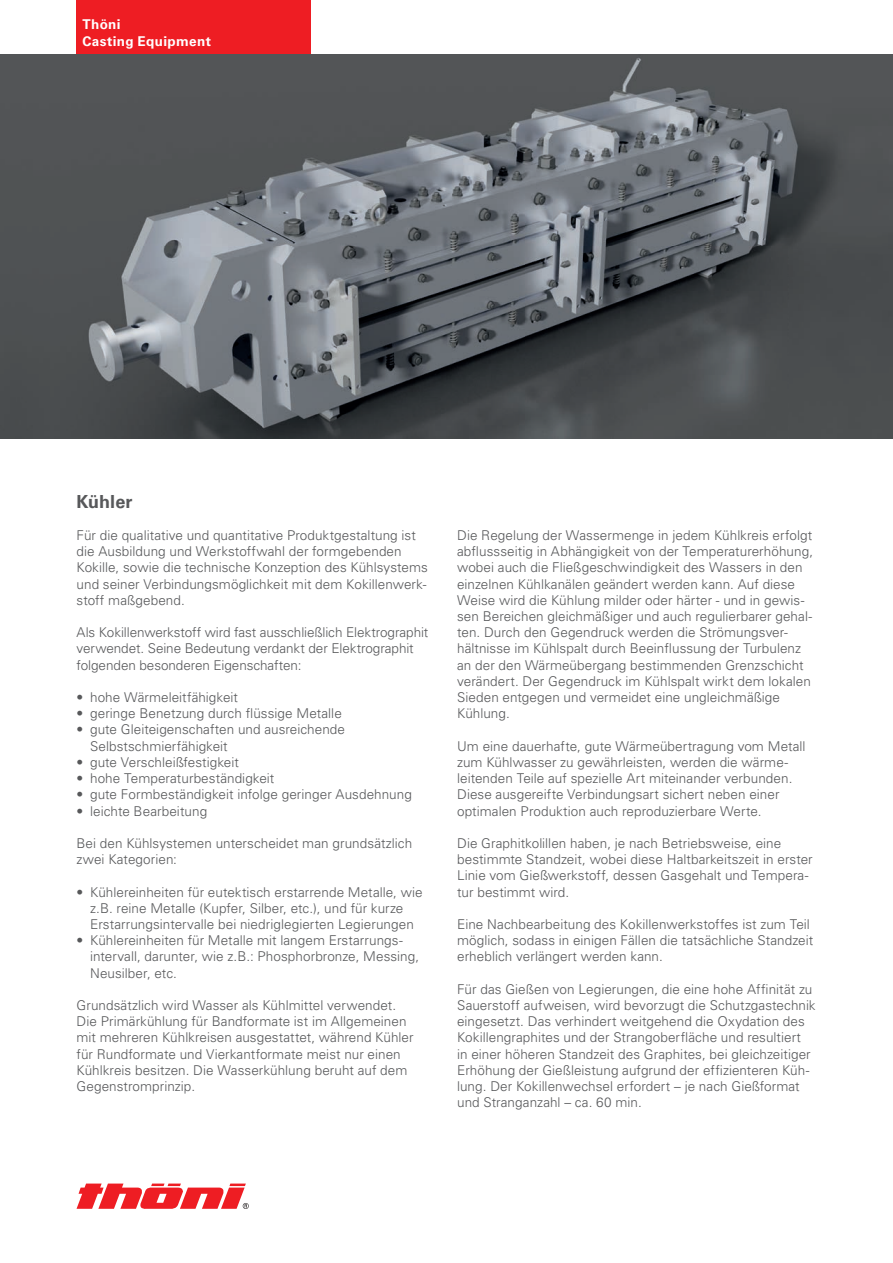
<style>
.page{position:relative;width:893px;height:1263px;background:#fff}
.page>*{position:absolute;margin:0;border:0;box-sizing:border-box;transform-origin:0 0}
.t1{font:700 18px "Univers LT Std";color:#57585a}
.t2{font:300 13.5px/16.2px "Univers LT Std";letter-spacing:.005em;color:#57585a}
.t3{font:700 13.5px/16.2px "Univers LT Std";letter-spacing:.025em;color:#fff}
</style>
<div class="page">
<div style="left:77px;top:0;width:234px;height:54px;background:#ee1d23"></div>
<svg style="left:77px;top:1183px;width:172px;height:26px"></svg>
<img style="left:0;top:54px;width:893px;height:385px">
<p class="t3" style="left:83px;top:17px;width:130px">Thöni<br>Casting Equipment</p>
<h1 class="t1" style="left:77px;top:491px;width:58px">Kühler</h1>
<p class="t2" style="left:77px;top:527px;width:353px">Für die qualitative und quantitative Produktgestaltung ist die Ausbildung und Werkstoffwahl der formgebenden Kokille, sowie die technische Konzeption des Kühlsystems und seiner Verbindungsmöglichkeit mit dem Kokillenwerk&shy;stoff maßgebend.</p>
<p class="t2" style="left:77px;top:624px;width:353px">Als Kokillenwerkstoff wird fast ausschließlich Elektrographit verwendet. Seine Bedeutung verdankt der Elektrographit folgenden besonderen Eigenschaften:</p>
<p class="t2" style="left:77px;top:689px;width:163px">• hohe Wärmeleitfähigkeit</p>
<p class="t2" style="left:77px;top:705px;width:267px">• geringe Benetzung durch flüssige Metalle</p>
<p class="t2" style="left:90px;top:722px;width:256px;text-indent:-14px">• gute Gleiteigenschaften und ausreichende<br>Selbstschmierfähigkeit</p>
<p class="t2" style="left:77px;top:754px;width:164px">• gute Verschleißfestigkeit</p>
<p class="t2" style="left:77px;top:770px;width:199px">• hohe Temperaturbeständigkeit</p>
<p class="t2" style="left:77px;top:786px;width:337px">• gute Formbeständigkeit infolge geringer Ausdehnung</p>
<p class="t2" style="left:77px;top:803px;width:132px">• leichte Bearbeitung</p>
<p class="t2" style="left:77px;top:835px;width:337px">Bei den Kühlsystemen unterscheidet man grundsätzlich zwei Kategorien:</p>
<p class="t2" style="left:77px;top:884px;width:348px;text-align:center">• Kühlereinheiten für eutektisch erstarrende Metalle, wie z.B. reine Metalle (Kupfer, Silber, etc.), und für kurze<br>Erstarrungsintervalle bei niedriglegierten Legierungen</p>
<p class="t2" style="left:90px;top:932px;width:331px;text-indent:-14px">• Kühlereinheiten für Metalle mit langem Erstarrungs&shy;intervall, darunter, wie z.B.: Phosphorbronze, Messing,<br>Neusilber, etc.</p>
<p class="t2" style="left:77px;top:997px;width:339px">Grundsätzlich wird Wasser als Kühlmittel verwendet.<br>Die Primärkühlung für Bandformate ist im Allgemeinen mit mehreren Kühlkreisen ausgestattet, während Kühler für Rundformate und Vierkantformate meist nur einen Kühlkreis besitzen. Die Wasserkühlung beruht auf dem Gegenstromprinzip.</p>
<p class="t2" style="left:457px;top:527px;width:357px">Die Regelung der Wassermenge in jedem Kühlkreis erfolgt abflussseitig in Abhängigkeit von der Temperaturerhöhung, wobei auch die Fließgeschwindigkeit des Wassers in den einzelnen Kühlkanälen geändert werden kann. Auf diese Weise wird die Kühlung milder oder härter - und in gewis&shy;sen Bereichen gleichmäßiger und auch regulierbarer gehal&shy;ten. Durch den Gegendruck werden die Strömungsver&shy;hältnisse im Kühlspalt durch Beeinflussung der Turbulenz an der den Wärmeübergang bestimmenden Grenzschicht verändert. Der Gegendruck im Kühlspalt wirkt dem lokalen Sieden entgegen und vermeidet eine ungleichmäßige Kühlung.</p>
<p class="t2" style="left:457px;top:738px;width:350px">Um eine dauerhafte, gute Wärmeübertragung vom Metall zum Kühlwasser zu gewährleisten, werden die wärme&shy;leitenden Teile auf spezielle Art miteinander verbunden.<br>Diese ausgereifte Verbindungsart sichert neben einer optimalen Produktion auch reproduzierbare Werte.</p>
<p class="t2" style="left:457px;top:835px;width:357px">Die Graphitkolillen haben, je nach Betriebsweise, eine bestimmte Standzeit, wobei diese Haltbarkeitszeit in erster Linie vom Gießwerkstoff, dessen Gasgehalt und Tempera&shy;tur bestimmt wird.</p>
<p class="t2" style="left:457px;top:916px;width:358px">Eine Nachbearbeitung des Kokillenwerkstoffes ist zum Teil möglich, sodass in einigen Fällen die tatsächliche Standzeit erheblich verlängert werden kann.</p>
<p class="t2" style="left:457px;top:981px;width:360px">Für das Gießen von Legierungen, die eine hohe Affinität zu Sauerstoff aufweisen, wird bevorzugt die Schutzgastechnik eingesetzt. Das verhindert weitgehend die Oxydation des Kokillengraphites und der Strangoberfläche und resultiert<br>in einer höheren Standzeit des Graphites, bei gleichzeitiger Erhöhung der Gießleistung aufgrund der effizienteren Küh&shy;lung. Der Kokillenwechsel erfordert – je nach Gießformat und Stranganzahl – ca. 60 min.</p>
</div>
